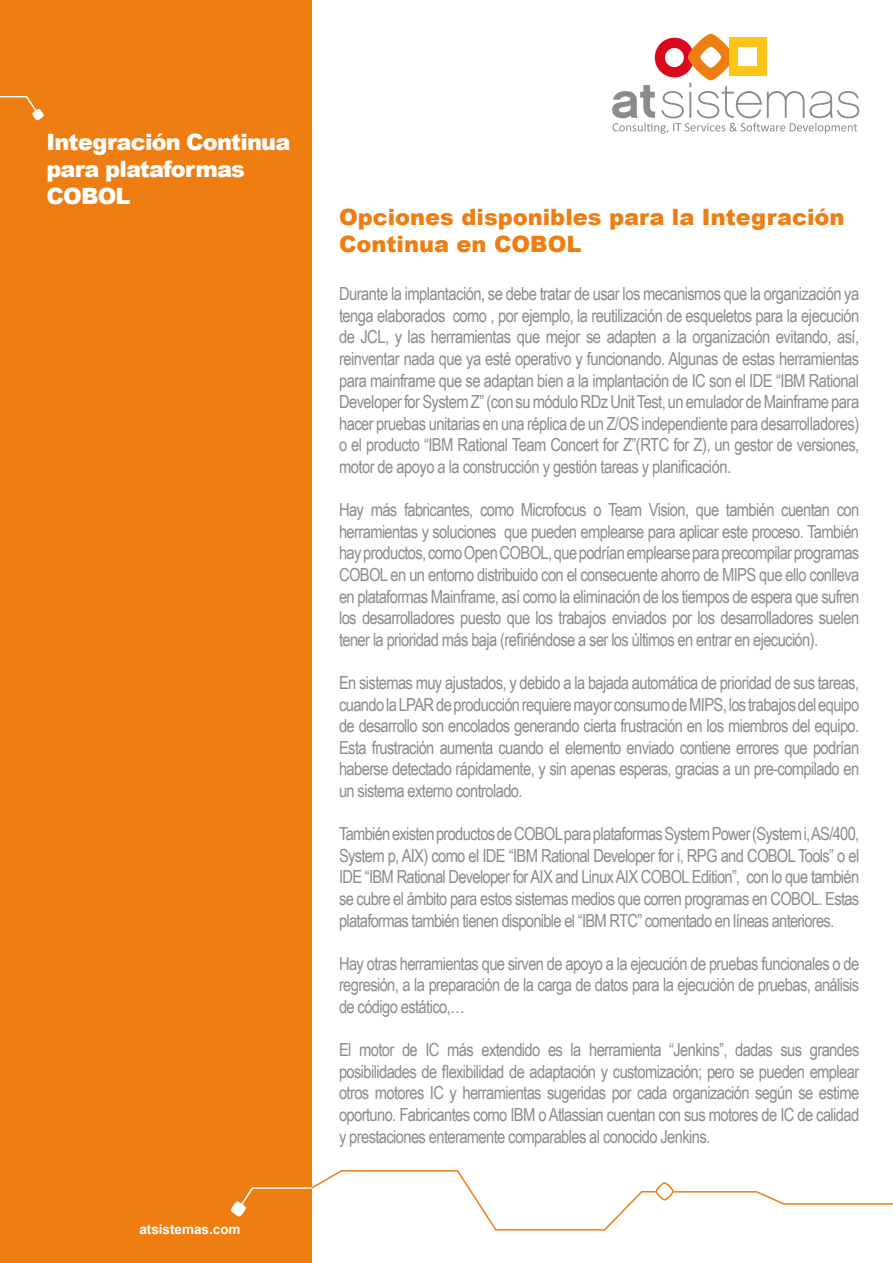
<style>
.page{position:relative;width:893px;height:1263px;background:#fff}
.page>*{position:absolute;margin:0;border:0;box-sizing:border-box;transform-origin:0 0}
.t1{font:900 22.5px/27px "Arial";color:#ee7e11}
.t2{font:900 22.5px/27px "Arial";letter-spacing:-.035em;color:#fff}
.t3{font:18px/21.6px "Arial Narrow";letter-spacing:-.035em;color:#8b8b8d;text-align:justify}
.t4{font:700 13.5px "Arial";color:#fff}
</style>
<div class="page">
<div style="left:655px;top:38px;width:39px;height:39px;background:#da091e;border-radius:50%"></div>
<div style="left:665px;top:48px;width:19px;height:19px;background:#fff;border-radius:50%"></div>
<svg style="left:688px;top:34px;width:46px;height:46px"></svg>
<svg style="left:700px;top:47px;width:21px;height:21px"></svg>
<div style="left:729px;top:38px;width:38px;height:38px;background:#fdc616"></div>
<div style="left:739px;top:48px;width:18px;height:18px;background:#fff"></div>
<svg style="left:612px;top:83px;width:247px;height:51px"></svg>
<div style="left:0;top:0;width:312px;height:1263px;background:#ee7e11"></div>
<div style="left:655px;top:1182px;width:19px;height:18px;border:2px solid #ee7e11;border-radius:50%"></div>
<svg style="left:229px;top:1199px;width:19px;height:19px"></svg>
<svg style="left:672px;top:1190px;width:221px;height:15px"></svg>
<svg style="left:234px;top:1170px;width:423px;height:61px"></svg>
<svg style="left:31px;top:107px;width:15px;height:15px"></svg>
<svg style="left:0;top:95px;width:42px;height:23px"></svg>
<p class="t2" style="left:46px;top:128px;width:246px">Integración Continua para plataformas<br>COBOL</p>
<p class="t4" style="left:139px;top:1220px;width:103px">atsistemas.com</p>
<p class="t1" style="left:339px;top:202px;width:507px">Opciones disponibles para la Integración<br>Continua en COBOL</p>
<p class="t3" style="left:339px;top:282px;width:522px">Durante la implantación, se debe tratar de usar los mecanismos que la organización ya tenga elaborados como , por ejemplo, la reutilización de esqueletos para la ejecución de JCL, y las herramientas que mejor se adapten a la organización evitando, así, reinventar nada que ya esté operativo y funcionando. Algunas de estas herramientas para mainframe que se adaptan bien a la implantación de IC son el IDE “IBM Rational Developer for System Z” (con su módulo RDz Unit Test, un emulador de Mainframe para hacer pruebas unitarias en una réplica de un Z/OS independiente para desarrolladores) o el producto “IBM Rational Team Concert for Z”(RTC for Z), un gestor de versiones, motor de apoyo a la construcción y gestión tareas y planificación.</p>
<p class="t3" style="left:339px;top:498px;width:522px">Hay más fabricantes, como Microfocus o Team Vision, que también cuentan con herramientas y soluciones que pueden emplearse para aplicar este proceso. También hay productos, como Open COBOL, que podrían emplearse para precompilar programas COBOL en un entorno distribuido con el consecuente ahorro de MIPS que ello conlleva en plataformas Mainframe, así como la eliminación de los tiempos de espera que sufren los desarrolladores puesto que los trabajos enviados por los desarrolladores suelen tener la prioridad más baja (refiriéndose a ser los últimos en entrar en ejecución).</p>
<p class="t3" style="left:339px;top:671px;width:522px">En sistemas muy ajustados, y debido a la bajada automática de prioridad de sus tareas, cuando la LPAR de producción requiere mayor consumo de MIPS, los trabajos del equipo de desarrollo son encolados generando cierta frustración en los miembros del equipo.<br>Esta frustración aumenta cuando el elemento enviado contiene errores que podrían haberse detectado rápidamente, y sin apenas esperas, gracias a un pre-compilado en un sistema externo controlado.</p>
<p class="t3" style="left:339px;top:822px;width:522px">También existen productos de COBOL para plataformas System Power (System i, AS/400, System p, AIX) como el IDE “IBM Rational Developer for i, RPG and COBOL Tools” o el IDE “IBM Rational Developer for AIX and Linux AIX COBOL Edition”, con lo que también se cubre el ámbito para estos sistemas medios que corren programas en COBOL. Estas plataformas también tienen disponible el “IBM RTC” comentado en líneas anteriores.</p>
<p class="t3" style="left:339px;top:952px;width:522px">Hay otras herramientas que sirven de apoyo a la ejecución de pruebas funcionales o de regresión, a la preparación de la carga de datos para la ejecución de pruebas, análisis de código estático,…</p>
<p class="t3" style="left:339px;top:1038px;width:522px">El motor de IC más extendido es la herramienta “Jenkins”, dadas sus grandes posibilidades de flexibilidad de adaptación y customización; pero se pueden emplear otros motores IC y herramientas sugeridas por cada organización según se estime oportuno. Fabricantes como IBM o Atlassian cuentan con sus motores de IC de calidad y prestaciones enteramente comparables al conocido Jenkins.</p>
</div>
